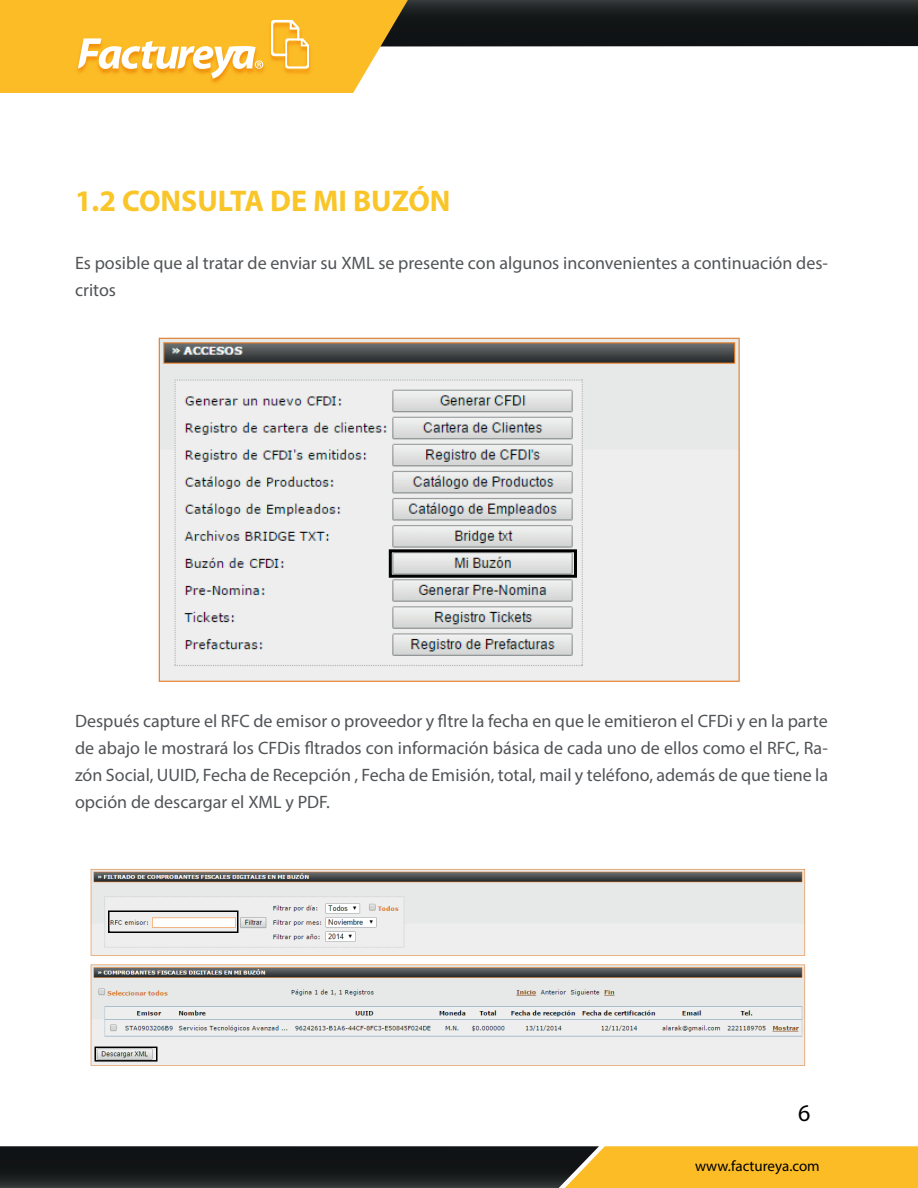
<style>
.page{position:relative;width:918px;height:1188px;background:#fff}
.page>*{position:absolute;margin:0;border:0;box-sizing:border-box;transform-origin:0 0}
.t1{font:700 30px "Myriad Pro";color:#f9c528}
.t2{font:24px "Myriad Pro";color:#000}
.t3{font:18px/27px "Myriad Pro";color:#515457}
.t4{font:15px "Myriad Pro";color:#000002}
</style>
<div class="page">
<svg style="left:0;top:1146px;width:918px;height:42px;background:#6b5722"></svg>
<svg style="left:0;top:0;width:918px;height:93px"></svg>
<img style="left:158px;top:337px;width:582px;height:345px">
<div style="left:389px;top:549px;width:188px;height:29px;border:3px solid #000001"></div>
<img style="left:90px;top:868px;width:716px;height:198px">
<div style="left:108px;top:910px;width:130px;height:23px;border:2px solid #000001"></div>
<div style="left:94px;top:1047px;width:64px;height:15px;border:2px solid #000001"></div>
<h1 class="t1" style="left:75px;top:181px;width:377px">1.2 CONSULTA DE MI BUZÓN</h1>
<p class="t3" style="left:75px;top:249px;width:755px">Es posible que al tratar de enviar su XML se presente con algunos inconvenientes a continuación des&shy;critos</p>
<p class="t3" style="left:75px;top:707px;width:755px;text-align:justify">Después capture el RFC de emisor o proveedor y fltre la fecha en que le emitieron el CFDi y en la parte de abajo le mostrará los CFDis fltrados con información básica de cada uno de ellos como el RFC, Ra&shy;zón Social, UUID, Fecha de Recepción , Fecha de Emisión, total, mail y teléfono, además de que tiene la opción de descargar el XML y PDF.</p>
<h2 class="t2" style="left:798px;top:1098px;width:14px">6</h2>
<p class="t4" style="left:695px;top:1157px;width:126px">www.factureya.com</p>
</div>
